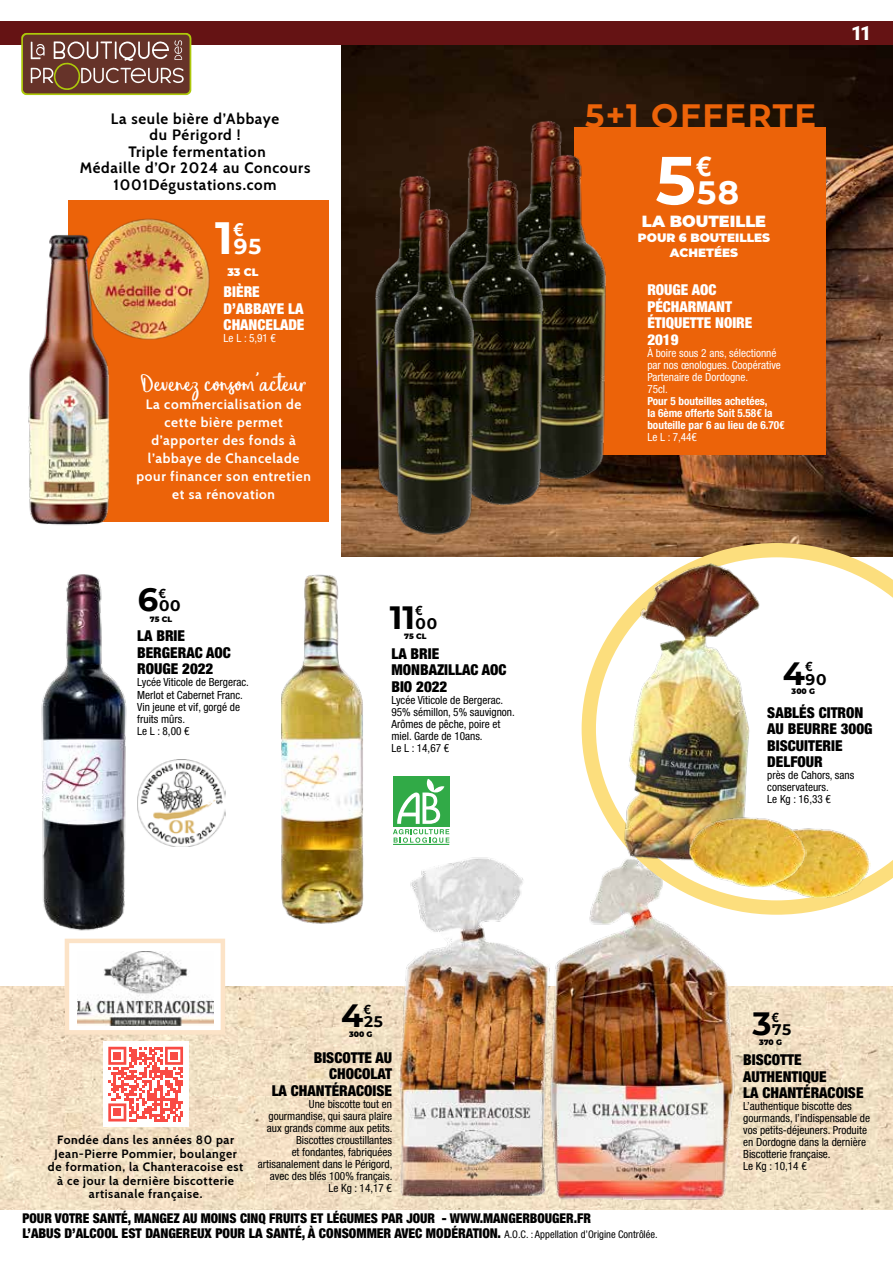
<style>
.page{position:relative;width:893px;height:1263px;background:#fff}
.page>*{position:absolute;margin:0;border:0;box-sizing:border-box;transform-origin:0 0}
.t1{font:700 67.65px "Montserrat";color:#fff}
.t2{font:700 45.15px "Montserrat";color:#fff}
.t3{font:700 32.25px "Montserrat";letter-spacing:.05em;color:#ec6309}
.t4{font:700 32.25px "Montserrat";color:#000}
.t5{font:700 32.25px "Montserrat";color:#fff}
.t6{font:700 27.15px "Helvetica Neue LT Std";color:#fff}
.t7{font:27px "Eufoniem One";color:#fff}
.t8{font:700 21.6px "Montserrat";color:#fff}
.t9{font:900 19.5px "Roboto";color:#fff}
.t10{font:700 18.15px "Helvetica Neue LT Std";color:#fff}
.t11{font:900 16.05px "Montserrat";color:#fff}
.t12{font:700 15.3px "Montserrat";letter-spacing:.05em;color:#000}
.t13{font:900 condensed 15px/16.5px "Helvetica Neue LT Std";color:#000}
.t14{font:700 15px/16.5px "Cabin";letter-spacing:.05em;color:#000;text-align:center}
.t15{font:900 condensed 15px/16.5px "Helvetica Neue LT Std";color:#fff}
.t16{font:900 condensed 13.5px/15px "Helvetica Neue LT Std";color:#000}
.t17{font:700 13.5px/18px "Cabin";letter-spacing:.05em;color:#fff;text-align:center}
.t18{font:700 12.9px "Helvetica Neue LT Std";color:#000}
.t19{font:700 12px/13.5px "Cabin";letter-spacing:.05em;color:#000;text-align:center}
.t20{font:900 12px/15px "Montserrat";color:#fff;text-align:center}
.t21{font:condensed 11.25px/12px "Helvetica Neue LT Std";color:#000}
.t22{font:condensed 11.25px/12px "Helvetica Neue LT Std";color:#fff}
.t23{font:700 condensed 11.25px/12px "Helvetica Neue LT Std";color:#fff}
.t24{font:900 10.8px "Montserrat";color:#fff}
.t25{font:900 7.65px "Montserrat";color:#000}
.s1{font-weight:400;font-size:10.5px}
</style>
<div class="page">
<img style="left:342px;top:45px;width:551px;height:511px">
<img style="left:0;top:987px;width:893px;height:223px">
<div style="left:0;top:21px;width:893px;height:24px;background:#651314"></div>
<div style="left:68px;top:200px;width:260px;height:322px;background:#ec6309"></div>
<svg style="left:21px;top:33px;width:171px;height:62px;background:#7f5941"></svg>
<img style="left:0;top:1018px;width:11px;height:177px">
<img style="left:28px;top:235px;width:82px;height:290px">
<img style="left:75px;top:218px;width:135px;height:124px">
<img style="left:376px;top:857px;width:160px;height:353px">
<img style="left:536px;top:915px;width:217px;height:295px">
<img style="left:41px;top:574px;width:90px;height:365px">
<img style="left:281px;top:574px;width:83px;height:350px">
<div style="left:574px;top:127px;width:252px;height:328px;background:#ec6309"></div>
<img style="left:502px;top:116px;width:86px;height:34px">
<img style="left:525px;top:150px;width:83px;height:332px">
<img style="left:439px;top:142px;width:86px;height:63px">
<img style="left:459px;top:176px;width:86px;height:332px">
<img style="left:371px;top:171px;width:86px;height:332px">
<img style="left:391px;top:205px;width:86px;height:333px">
<div style="left:103px;top:1041px;width:85px;height:86px;background:#fff"></div>
<svg style="left:108px;top:1047px;width:75px;height:74px"></svg>
<div style="left:113px;top:1052px;width:8px;height:8px;background:#f94b44"></div>
<div style="left:170px;top:1052px;width:8px;height:8px;background:#f94b44"></div>
<div style="left:113px;top:1108px;width:8px;height:8px;background:#f94b44"></div>
<div style="left:67px;top:941px;width:156px;height:91px;background:#fff"></div>
<img style="left:78px;top:951px;width:136px;height:74px">
<div style="left:65px;top:939px;width:160px;height:95px;border:4px solid #fce3c7"></div>
<svg style="left:393px;top:776px;width:57px;height:69px"></svg>
<hr style="left:393px;top:844px;width:56px;height:1px;background:#31aa47">
<div style="left:393px;top:776px;width:56px;height:51px;background:#31aa47"></div>
<svg style="left:393px;top:779px;width:56px;height:64px"></svg>
<svg style="left:582px;top:543px;width:311px;height:372px"></svg>
<img style="left:608px;top:550px;width:168px;height:314px">
<img style="left:745px;top:823px;width:126px;height:76px">
<img style="left:681px;top:811px;width:125px;height:77px">
<img style="left:137px;top:759px;width:88px;height:88px">
<h3 class="t14" style="left:80px;top:109px;width:232px">La seule bière d’Abbaye<br>du Périgord !<br>Triple fermentation<br>Médaille d’Or 2024 au Concours<br>1001Dégustations.com</h3>
<h2 class="t2" style="left:215px;top:206px;width:19px">1</h2>
<h3 class="t10" style="left:233px;top:218px;width:12px">€</h3>
<h3 class="t8" style="left:234px;top:231px;width:29px">95</h3>
<p class="t24" style="left:227px;top:264px;width:32px">33 CL</p>
<h3 class="t15" style="left:224px;top:283px;width:82px">BIÈRE<br>D’ABBAYE LA<br>CHANCELADE</h3>
<p class="t22" style="left:224px;top:332px;width:54px">Le L : 5,91 €</p>
<h3 class="t7" style="left:141px;top:369px;width:167px">Devenez consom'acteur</h3>
<p class="t17" style="left:136px;top:394px;width:176px">La commercialisation de cette bière permet d’apporter des fonds à l’abbaye de Chancelade pour financer son entretien et sa rénovation</p>
<h3 class="t4" style="left:138px;top:576px;width:22px">6</h3>
<p class="t18" style="left:158px;top:585px;width:9px">€</p>
<h3 class="t12" style="left:159px;top:595px;width:23px">00</h3>
<p class="t25" style="left:150px;top:613px;width:24px">75 CL</p>
<h3 class="t4" style="left:390px;top:594px;width:27px">11</h3>
<p class="t18" style="left:415px;top:603px;width:9px">€</p>
<h3 class="t12" style="left:416px;top:612px;width:23px">00</h3>
<p class="t25" style="left:404px;top:631px;width:24px">75 CL</p>
<h3 class="t13" style="left:137px;top:628px;width:95px">LA BRIE<br>BERGERAC AOC<br>ROUGE 2022</h3>
<p class="t21" style="left:137px;top:676px;width:113px">Lycée Viticole de Bergerac.<br>Merlot et Cabernet Franc.<br>Vin jeune et vif, gorgé de fruits mûrs.<br>Le L : 8,00 €</p>
<h3 class="t13" style="left:391px;top:645px;width:117px">LA BRIE<br>MONBAZILLAC AOC<br>BIO 2022</h3>
<p class="t21" style="left:391px;top:694px;width:125px">Lycée Viticole de Bergerac.<br>95% sémillon, 5% sauvignon.<br>Arômes de pêche, poire et miel. Garde de 10ans.<br>Le L : 14,67 €</p>
<h3 class="t3" style="left:585px;top:92px;width:233px">5+1 OFFERTE</h3>
<h1 class="t1" style="left:655px;top:131px;width:42px">5</h1>
<h3 class="t6" style="left:696px;top:150px;width:17px">€</h3>
<h3 class="t5" style="left:697px;top:170px;width:44px">58</h3>
<h3 class="t11" style="left:642px;top:209px;width:126px">LA BOUTEILLE</h3>
<p class="t20" style="left:638px;top:230px;width:134px">POUR 6 BOUTEILLES<br>ACHETÉES</p>
<h3 class="t15" style="left:647px;top:282px;width:106px">ROUGE AOC<br>PÉCHARMANT<br>ÉTIQUETTE NOIRE<br>2019</h3>
<p class="t22" style="left:647px;top:347px;width:135px">À boire sous 2 ans, sélectionné par nos œnologues. Coopérative<br>Partenaire de Dordogne.<br>75cl.</p>
<p class="t23" style="left:647px;top:395px;width:139px">Pour 5 bouteilles achetées,<br>la 6ème offerte Soit 5.58€ la bouteille par 6 au lieu de 6.70€</p>
<p class="t22" style="left:647px;top:431px;width:51px">Le L : 7,44€</p>
<h3 class="t9" style="left:851px;top:20px;width:22px">11</h3>
<h3 class="t4" style="left:783px;top:650px;width:24px">4</h3>
<p class="t18" style="left:805px;top:659px;width:9px">€</p>
<h3 class="t12" style="left:806px;top:668px;width:22px">90</h3>
<p class="t25" style="left:792px;top:686px;width:25px">300 G</p>
<h3 class="t13" style="left:767px;top:704px;width:107px">SABLÉS CITRON<br>AU BEURRE 300G<br>BISCUITERIE<br>DELFOUR</h3>
<p class="t21" style="left:767px;top:769px;width:89px">près de Cahors, sans conservateurs.<br>Le Kg : 16,33 €</p>
<p class="t19" style="left:48px;top:1132px;width:197px">Fondée dans les années 80 par<br>Jean-Pierre Pommier, boulanger de formation, la Chanteracoise est à ce jour la dernière biscotterie artisanale française.</p>
<h3 class="t4" style="left:341px;top:993px;width:24px">4</h3>
<p class="t18" style="left:363px;top:1001px;width:9px">€</p>
<h3 class="t12" style="left:364px;top:1011px;width:20px">25</h3>
<p class="t25" style="left:349px;top:1028px;width:25px">300 G</p>
<h3 class="t13" style="left:272px;top:1049px;width:122px;text-align:right">BISCOTTE AU<br>CHOCOLAT<br>LA CHANTÉRACOISE</h3>
<p class="t21" style="left:258px;top:1097px;width:136px;text-align:right">Une biscotte tout en gourmandise, qui saura plaire aux grands comme aux petits.<br>Biscottes croustillantes<br>et fondantes, fabriquées artisanalement dans le Périgord, avec des blés 100% français.<br>Le Kg : 14,17 €</p>
<h3 class="t4" style="left:753px;top:1000px;width:21px">3</h3>
<p class="t18" style="left:772px;top:1009px;width:9px">€</p>
<h3 class="t12" style="left:772px;top:1018px;width:21px">75</h3>
<p class="t25" style="left:759px;top:1036px;width:24px">370 G</p>
<h3 class="t13" style="left:743px;top:1051px;width:122px">BISCOTTE<br>AUTHENTIQUE<br>LA CHANTÉRACOISE</h3>
<p class="t21" style="left:743px;top:1100px;width:128px">L’authentique biscotte des gourmands, l’indispensable de vos petits-déjeuners. Produite en Dordogne dans la dernière<br>Biscotterie française.<br>Le Kg : 10,14 €</p>
<p class="t16" style="left:23px;top:1210px;width:637px">POUR VOTRE SANTÉ, MANGEZ AU MOINS CINQ FRUITS ET LÉGUMES PAR JOUR - WWW.MANGERBOUGER.FR<br>L’ABUS D’ALCOOL EST DANGEREUX POUR LA SANTÉ, À CONSOMMER AVEC MODÉRATION. <span class="s1">A.O.C. : Appellation d’Origine Contrôlée.</span></p>
<p class="t16" style="left:21px;top:1215px;width:480px">L’ABUS D’ALCOOL EST DANGEREUX POUR LA SANTÉ, À CONSOMMER AVEC MODÉRATION.</p>
<p class="t21" style="left:21px;top:1229px;width:472px">A.O.C. : Appellation d’Origine Contrôlée. B.I.B. : Bag in Box. Photos non contractuelles. Suggestion de présentation</p>
</div>
